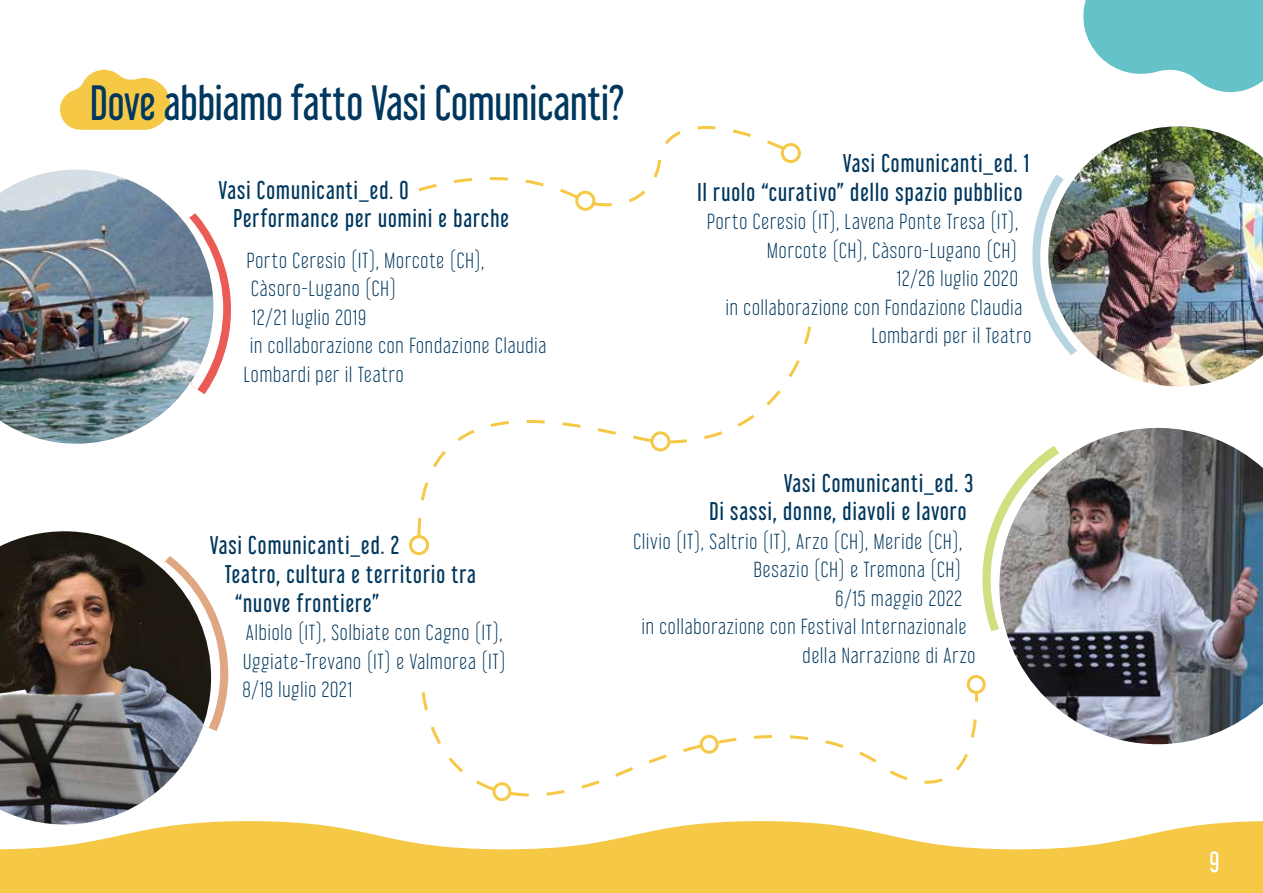
<style>
.page{position:relative;width:1263px;height:893px;background:#fff}
.page>*{position:absolute;margin:0;border:0;box-sizing:border-box;transform-origin:0 0}
.t1{font:43.5px "Libel Suit Rg";color:#00375e}
.t2{font:25.5px "Libel Suit Rg";color:#fff}
.t3{font:22.5px/28.5px "Libel Suit Rg";letter-spacing:.05em;color:#00375e}
.t4{font:300 19.5px/28.5px "Libel Suit";letter-spacing:.05em;color:#00375e}
</style>
<div class="page">
<svg style="left:213px;top:239px;width:18px;height:141px"></svg>
<svg style="left:0;top:821px;width:1263px;height:72px;background:#f6cf5c"></svg>
<svg style="left:1083px;top:0;width:180px;height:92px"></svg>
<svg style="left:60px;top:70px;width:110px;height:60px"></svg>
<img style="left:0;top:170px;width:213px;height:274px">
<svg style="left:211px;top:605px;width:18px;height:126px"></svg>
<img style="left:0;top:531px;width:211px;height:293px">
<svg style="left:1032px;top:189px;width:16px;height:132px"></svg>
<img style="left:1048px;top:126px;width:215px;height:260px">
<svg style="left:982px;top:508px;width:17px;height:123px"></svg>
<img style="left:999px;top:428px;width:264px;height:316px">
<div style="left:780px;top:143px;width:21px;height:20px;border:3px solid #f5c946;border-radius:50%"></div>
<div style="left:409px;top:535px;width:20px;height:20px;border:3px solid #f5c946;border-radius:50%"></div>
<svg style="left:968px;top:676px;width:16px;height:17px"></svg>
<div style="left:966px;top:675px;width:20px;height:19px;border:3px solid #f5c946;border-radius:50%"></div>
<svg style="left:418px;top:125px;width:382px;height:85px"></svg>
<svg style="left:415px;top:326px;width:397px;height:219px"></svg>
<svg style="left:652px;top:433px;width:17px;height:17px"></svg>
<div style="left:650px;top:431px;width:21px;height:21px;border:3px solid #f5c946;border-radius:50%"></div>
<svg style="left:577px;top:192px;width:17px;height:18px"></svg>
<div style="left:575px;top:191px;width:21px;height:20px;border:3px solid #f5c946;border-radius:50%"></div>
<svg style="left:420px;top:689px;width:559px;height:161px"></svg>
<h1 class="t1" style="left:90px;top:68px;width:536px">Dove abbiamo fatto Vasi Comunicanti?</h1>
<p class="t3" style="left:233px;top:173px;width:277px;text-indent:-15px">Vasi Comunicanti_ed. 0<br>Performance per uomini e barche</p>
<p class="t4" style="left:247px;top:244px;width:239px">Porto Ceresio (IT), Morcote (CH),</p>
<p class="t4" style="left:251px;top:272px;width:146px">Càsoro-Lugano (CH)</p>
<p class="t4" style="left:252px;top:301px;width:116px">12/21 luglio 2019</p>
<p class="t4" style="left:250px;top:329px;width:298px">in collaborazione con Fondazione Claudia</p>
<p class="t4" style="left:244px;top:358px;width:161px">Lombardi per il Teatro</p>
<p class="t3" style="left:697px;top:147px;width:333px;text-indent:145px">Vasi Comunicanti_ed. 1<br>Il ruolo “curativo” dello spazio pubblico</p>
<p class="t4" style="left:707px;top:205px;width:313px">Porto Ceresio (IT), Lavena Ponte Tresa (IT),</p>
<p class="t4" style="left:767px;top:234px;width:251px">Morcote (CH), Càsoro-Lugano (CH)</p>
<p class="t4" style="left:897px;top:262px;width:123px">12/26 luglio 2020</p>
<p class="t4" style="left:726px;top:291px;width:298px">in collaborazione con Fondazione Claudia</p>
<p class="t4" style="left:872px;top:319px;width:161px">Lombardi per il Teatro</p>
<p class="t3" style="left:210px;top:529px;width:191px">Vasi Comunicanti_ed. 2</p>
<p class="t3" style="left:225px;top:557px;width:252px">Teatro, cultura e territorio tra</p>
<p class="t3" style="left:235px;top:586px;width:146px">“nuove frontiere”</p>
<p class="t4" style="left:243px;top:616px;width:264px">Albiolo (IT), Solbiate con Cagno (IT),<br>Uggiate-Trevano (IT) e Valmorea (IT)<br>8/18 luglio 2021</p>
<p class="t3" style="left:709px;top:466px;width:265px;text-indent:74px">Vasi Comunicanti_ed. 3<br>Di sassi, donne, diavoli e lavoro</p>
<p class="t4" style="left:633px;top:525px;width:330px">Clivio (IT), Saltrio (IT), Arzo (CH), Meride (CH),</p>
<p class="t4" style="left:754px;top:553px;width:209px">Besazio (CH) e Tremona (CH)</p>
<p class="t4" style="left:835px;top:582px;width:128px">6/15 maggio 2022</p>
<p class="t4" style="left:642px;top:610px;width:326px">in collaborazione con Festival Internazionale</p>
<p class="t4" style="left:803px;top:639px;width:174px">della Narrazione di Arzo</p>
<h2 class="t2" style="left:1209px;top:841px;width:12px">9</h2>
</div>
